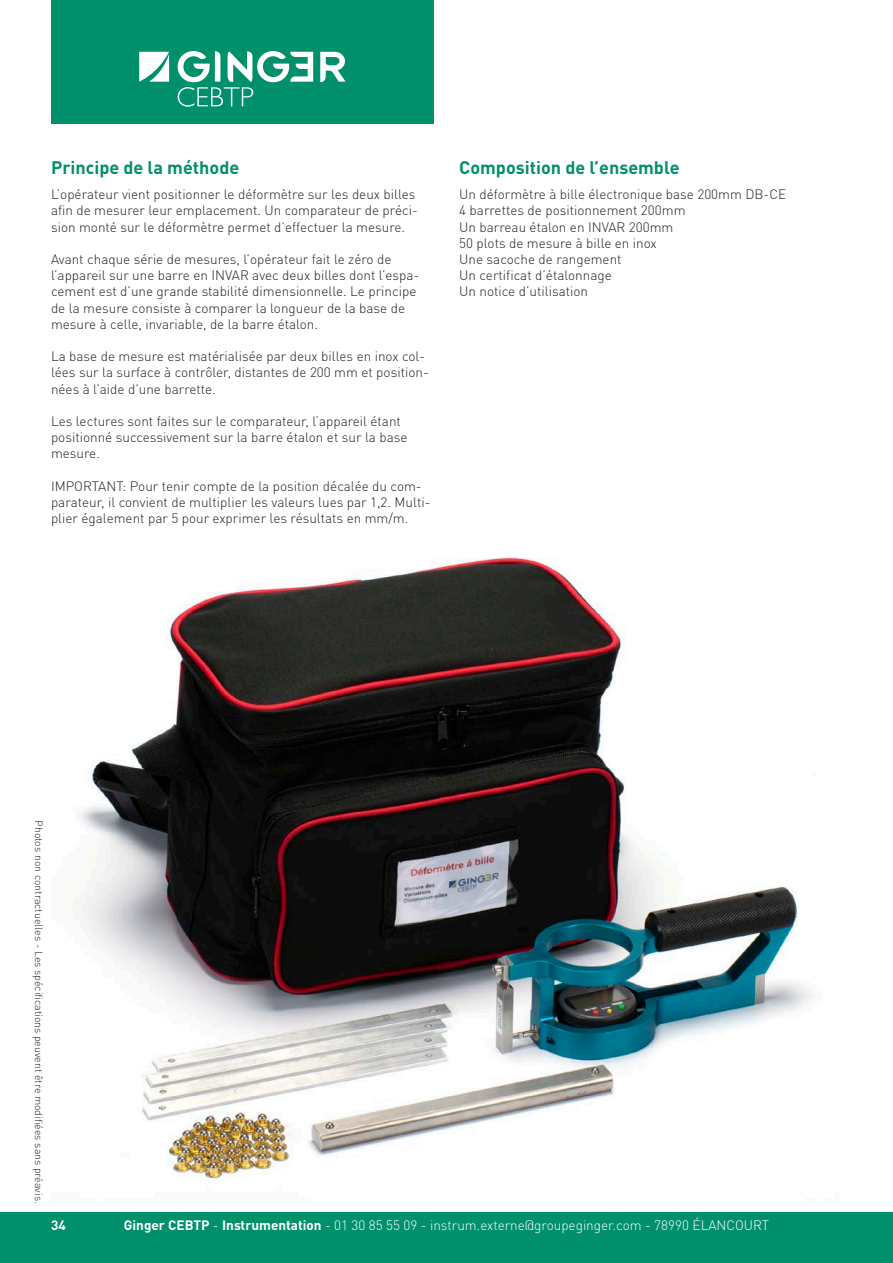
<style>
.page{position:relative;width:893px;height:1263px;background:#fff}
.page>*{position:absolute;margin:0;border:0;box-sizing:border-box;transform-origin:0 0}
.t1{font:700 18px "DIN Pro";color:#00906c}
.t2{font:300 13.5px/16.2px "DIN Pro";color:#231f20}
.t3{font:300 13.5px "DIN Pro";color:#fff}
.t4{font:700 13.5px "DIN Pro";color:#fff}
.t5{font:300 10.5px "DIN Pro";color:#231f20}
.s1{font-weight:700}
</style>
<div class="page">
<div style="left:51px;top:0;width:383px;height:123px;background:#00906c"></div>
<svg style="left:320px;top:52px;width:26px;height:30px"></svg>
<svg style="left:139px;top:52px;width:30px;height:30px"></svg>
<svg style="left:178px;top:51px;width:135px;height:56px"></svg>
<div style="left:0;top:1212px;width:893px;height:51px;background:#00906c"></div>
<img style="left:81px;top:557px;width:730px;height:624px">
<h1 class="t1" style="left:51px;top:153px;width:190px">Principe de la méthode</h1>
<p class="t2" style="left:51px;top:185px;width:368px">L’opérateur vient positionner le déformètre sur les deux billes afin de mesurer leur emplacement. Un comparateur de préci&shy;sion monté sur le déformètre permet d’effectuer la mesure.</p>
<p class="t2" style="left:51px;top:250px;width:370px">Avant chaque série de mesures, l’opérateur fait le zéro de l’appareil sur une barre en INVAR avec deux billes dont l’espa&shy;cement est d’une grande stabilité dimensionnelle. Le principe de la mesure consiste à comparer la longueur de la base de mesure à celle, invariable, de la barre étalon.</p>
<p class="t2" style="left:51px;top:347px;width:379px">La base de mesure est matérialisée par deux billes en inox col&shy;lées sur la surface à contrôler, distantes de 200 mm et position&shy;nées à l’aide d’une barrette.</p>
<p class="t2" style="left:51px;top:412px;width:358px">Les lectures sont faites sur le comparateur, l’appareil étant positionné successivement sur la barre étalon et sur la base mesure.</p>
<p class="t2" style="left:51px;top:477px;width:381px">IMPORTANT: Pour tenir compte de la position décalée du com&shy;parateur, il convient de multiplier les valeurs lues par 1,2. Multi&shy;plier également par 5 pour exprimer les résultats en mm/m.</p>
<h1 class="t1" style="left:459px;top:153px;width:222px">Composition de l’ensemble</h1>
<p class="t2" style="left:459px;top:185px;width:328px">Un déformètre à bille électronique base 200mm DB-CE<br>4 barrettes de positionnement 200mm<br>Un barreau étalon en INVAR 200mm<br>50 plots de mesure à bille en inox<br>Une sacoche de rangement<br>Un certificat d’étalonnage<br>Un notice d’utilisation</p>
<p class="t5" style="left:47px;top:820px;width:385px;rotate:90deg">Photos non contractuelles - Les spécifications peuvent être modifiées sans préavis.</p>
<p class="t4" style="left:51px;top:1214px;width:16px">34</p>
<p class="t3" style="left:124px;top:1215px;width:647px"><span class="s1">Ginger CEBTP</span> - <span class="s1">Instrumentation</span> - 01 30 85 55 09 - instrum.externe@groupeginger.com - 78990 ÉLANCOURT</p>
</div>
